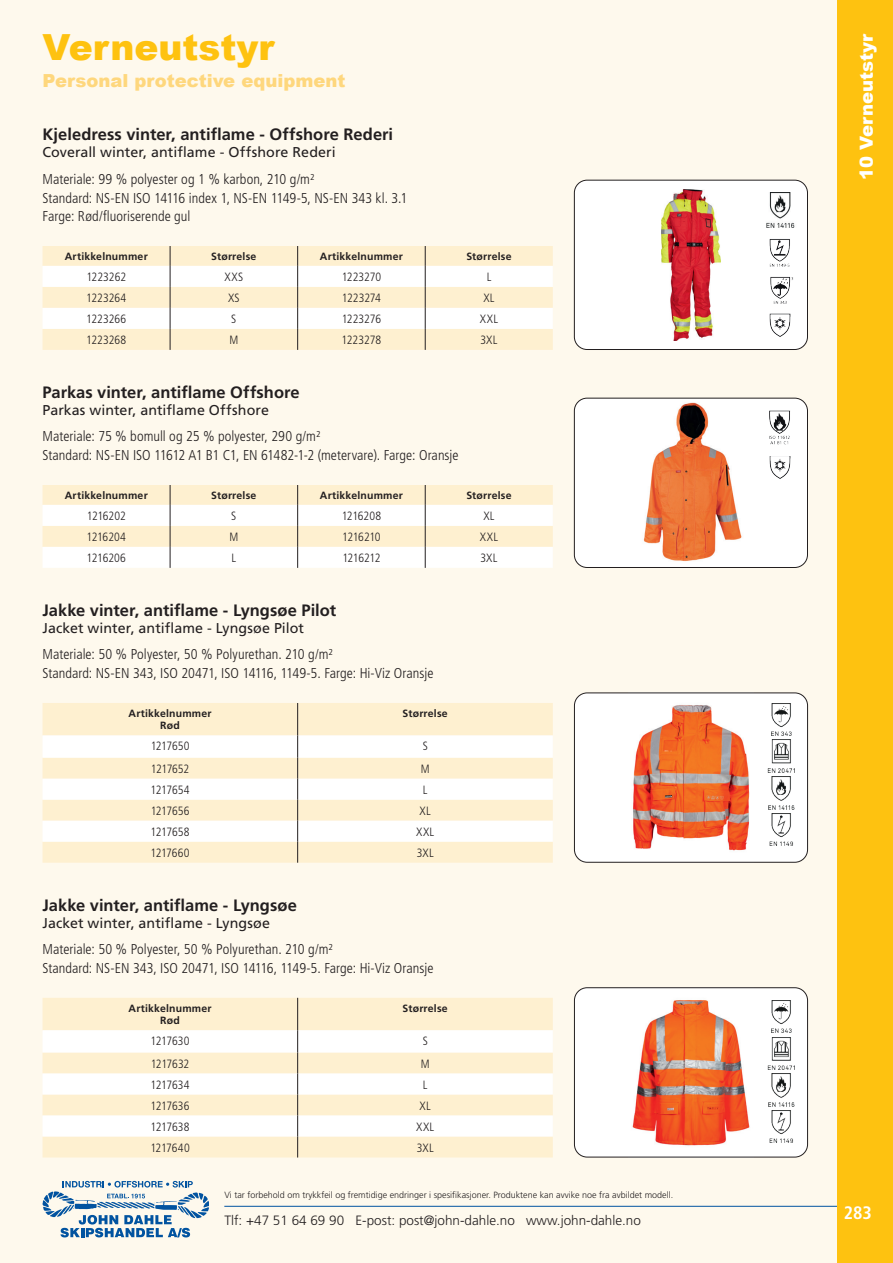
<style>
.page{position:relative;width:893px;height:1263px;background:#fef9ed}
.page>*{position:absolute;margin:0;border:0;box-sizing:border-box;transform-origin:0 0}
.t1{font:900 36px "Arial";color:#fec210}
.t2{font:900 18px "Arial";color:#fed77d}
.t3{font:900 18px "Arial";color:#fff}
.t4{font:700 condensed 18px "Frutiger";color:#fff}
.t5{font:700 16.5px "Frutiger LT Std";color:#231f20}
.t6{font:300 condensed 14.25px/18.8px "Frutiger LT Std";color:#231f20}
.t7{font:14.25px "Frutiger LT Std";letter-spacing:.005em;color:#231f20}
.t8{font:300 13.5px "Frutiger LT Std";color:#231f20}
.t9{font:300 condensed 12px "Frutiger LT Std";letter-spacing:-.01em;color:#231f20}
.t10{font:700 10.5px/12.6px "Frutiger LT Std";letter-spacing:.02em;color:#231f20;text-align:center}
.t11{font:300 9px "Frutiger LT Std";color:#231f20}
</style>
<div class="page">
<hr style="left:224px;top:1206px;width:637px;height:1px;background:#0153a0">
<div style="left:838px;top:0;width:55px;height:1263px;background:#fec210"></div>
<svg style="left:43px;top:1181px;width:166px;height:56px"></svg>
<svg style="left:43px;top:246px;width:510px;height:104px;background:#fdf4e1"></svg>
<svg style="left:43px;top:485px;width:510px;height:83px;background:#fef7e7"></svg>
<div style="left:43px;top:703px;width:510px;height:160px;background:#fef0d0"></div>
<svg style="left:43px;top:735px;width:510px;height:107px;background:#fef8ec"></svg>
<hr style="left:297px;top:703px;width:1px;height:32px;background:#231f20">
<svg style="left:297px;top:735px;width:1px;height:128px"></svg>
<div style="left:43px;top:998px;width:510px;height:159px;background:#fef0d0"></div>
<svg style="left:43px;top:1030px;width:510px;height:106px;background:#fef9ec"></svg>
<hr style="left:297px;top:998px;width:1px;height:32px;background:#231f20">
<svg style="left:297px;top:1030px;width:1px;height:127px"></svg>
<div style="left:574px;top:180px;width:233px;height:169px;background:#fff;border-radius:13px"></div>
<img style="left:661px;top:190px;width:59px;height:150px">
<div style="left:574px;top:180px;width:234px;height:170px;border:1px solid #231f20;border-radius:13px"></div>
<img style="left:766px;top:193px;width:29px;height:34px">
<img style="left:769px;top:239px;width:21px;height:28px">
<img style="left:770px;top:277px;width:23px;height:27px">
<img style="left:769px;top:313px;width:22px;height:24px">
<div style="left:574px;top:398px;width:233px;height:169px;background:#fff;border-radius:13px"></div>
<img style="left:643px;top:402px;width:99px;height:159px">
<div style="left:574px;top:398px;width:234px;height:170px;border:1px solid #231f20;border-radius:13px"></div>
<img style="left:769px;top:411px;width:21px;height:34px">
<img style="left:769px;top:456px;width:22px;height:23px">
<div style="left:574px;top:693px;width:233px;height:169px;background:#fff;border-radius:13px"></div>
<img style="left:633px;top:705px;width:117px;height:146px">
<div style="left:574px;top:692px;width:234px;height:171px;border:1px solid #231f20;border-radius:13px"></div>
<img style="left:771px;top:703px;width:21px;height:33px">
<img style="left:767px;top:740px;width:28px;height:32px">
<img style="left:768px;top:777px;width:27px;height:32px">
<img style="left:769px;top:813px;width:24px;height:33px">
<div style="left:574px;top:988px;width:233px;height:169px;background:#fff;border-radius:13px"></div>
<img style="left:632px;top:1000px;width:118px;height:146px">
<div style="left:574px;top:987px;width:234px;height:170px;border:1px solid #231f20;border-radius:13px"></div>
<img style="left:771px;top:1000px;width:21px;height:33px">
<img style="left:767px;top:1037px;width:28px;height:32px">
<img style="left:768px;top:1074px;width:27px;height:32px">
<img style="left:769px;top:1110px;width:24px;height:33px">
<h1 class="t1" style="left:43px;top:21px;width:233px">Verneutstyr</h1>
<p class="t2" style="left:43px;top:67px;width:304px">Personal protective equipment</p>
<p class="t5" style="left:43px;top:125px;width:352px">Kjeledress vinter, antiflame - Offshore Rederi</p>
<p class="t7" style="left:43px;top:144px;width:295px">Coverall winter, antiflame - Offshore Rederi</p>
<p class="t6" style="left:43px;top:170px;width:366px">Materiale: 99 % polyester og 1 % karbon, 210 g/m²<br>Standard: NS-EN ISO 14116 index 1, NS-EN 1149-5, NS-EN 343 kl. 3.1<br>Farge: Rød/fluoriserende gul</p>
<p class="t10" style="left:65px;top:250px;width:84px">Artikkelnummer</p>
<p class="t10" style="left:211px;top:250px;width:47px">Størrelse</p>
<p class="t10" style="left:320px;top:250px;width:84px">Artikkelnummer</p>
<p class="t10" style="left:466px;top:250px;width:47px">Størrelse</p>
<p class="t9" style="left:86px;top:270px;width:41px">1223262</p>
<p class="t9" style="left:225px;top:270px;width:20px">XXS</p>
<p class="t9" style="left:342px;top:270px;width:41px">1223270</p>
<p class="t9" style="left:487px;top:270px;width:6px">L</p>
<p class="t9" style="left:86px;top:291px;width:42px">1223264</p>
<p class="t9" style="left:228px;top:291px;width:13px">XS</p>
<p class="t9" style="left:342px;top:291px;width:41px">1223274</p>
<p class="t9" style="left:483px;top:291px;width:13px">XL</p>
<p class="t9" style="left:86px;top:312px;width:42px">1223266</p>
<p class="t9" style="left:231px;top:312px;width:7px">S</p>
<p class="t9" style="left:342px;top:312px;width:41px">1223276</p>
<p class="t9" style="left:480px;top:312px;width:20px">XXL</p>
<p class="t9" style="left:86px;top:333px;width:42px">1223268</p>
<p class="t9" style="left:229px;top:333px;width:10px">M</p>
<p class="t9" style="left:342px;top:333px;width:41px">1223278</p>
<p class="t9" style="left:481px;top:333px;width:18px">3XL</p>
<p class="t5" style="left:43px;top:382px;width:259px">Parkas vinter, antiflame Offshore</p>
<p class="t7" style="left:43px;top:401px;width:228px">Parkas winter, antiflame Offshore</p>
<p class="t6" style="left:43px;top:427px;width:418px">Materiale: 75 % bomull og 25 % polyester, 290 g/m²<br>Standard: NS-EN ISO 11612 A1 B1 C1, EN 61482-1-2 (metervare). Farge: Oransje</p>
<p class="t10" style="left:65px;top:489px;width:84px">Artikkelnummer</p>
<p class="t10" style="left:211px;top:489px;width:47px">Størrelse</p>
<p class="t10" style="left:320px;top:489px;width:84px">Artikkelnummer</p>
<p class="t10" style="left:466px;top:489px;width:47px">Størrelse</p>
<p class="t9" style="left:87px;top:509px;width:40px">1216202</p>
<p class="t9" style="left:231px;top:509px;width:7px">S</p>
<p class="t9" style="left:342px;top:509px;width:41px">1216208</p>
<p class="t9" style="left:483px;top:509px;width:13px">XL</p>
<p class="t9" style="left:87px;top:530px;width:41px">1216204</p>
<p class="t9" style="left:229px;top:530px;width:10px">M</p>
<p class="t9" style="left:342px;top:530px;width:40px">1216210</p>
<p class="t9" style="left:480px;top:530px;width:20px">XXL</p>
<p class="t9" style="left:87px;top:551px;width:41px">1216206</p>
<p class="t9" style="left:232px;top:551px;width:6px">L</p>
<p class="t9" style="left:342px;top:551px;width:40px">1216212</p>
<p class="t9" style="left:481px;top:551px;width:18px">3XL</p>
<p class="t5" style="left:43px;top:600px;width:295px">Jakke vinter, antiflame - Lyngsøe Pilot</p>
<p class="t7" style="left:43px;top:619px;width:263px">Jacket winter, antiflame - Lyngsøe Pilot</p>
<p class="t6" style="left:43px;top:645px;width:392px">Materiale: 50 % Polyester, 50 % Polyurethan. 210 g/m²<br>Standard: NS-EN 343, ISO 20471, ISO 14116, 1149-5. Farge: Hi-Viz Oransje</p>
<p class="t10" style="left:129px;top:707px;width:84px">Artikkelnummer<br>Rød</p>
<p class="t10" style="left:403px;top:707px;width:47px">Størrelse</p>
<p class="t9" style="left:151px;top:739px;width:40px">1217650</p>
<p class="t9" style="left:423px;top:739px;width:7px">S</p>
<p class="t9" style="left:151px;top:762px;width:40px">1217652</p>
<p class="t9" style="left:421px;top:762px;width:10px">M</p>
<p class="t9" style="left:151px;top:783px;width:40px">1217654</p>
<p class="t9" style="left:423px;top:783px;width:6px">L</p>
<p class="t9" style="left:151px;top:804px;width:40px">1217656</p>
<p class="t9" style="left:420px;top:804px;width:13px">XL</p>
<p class="t9" style="left:151px;top:825px;width:40px">1217658</p>
<p class="t9" style="left:416px;top:825px;width:20px">XXL</p>
<p class="t9" style="left:150px;top:846px;width:41px">1217660</p>
<p class="t9" style="left:417px;top:846px;width:18px">3XL</p>
<p class="t5" style="left:43px;top:895px;width:256px">Jakke vinter, antiflame - Lyngsøe</p>
<p class="t7" style="left:43px;top:914px;width:229px">Jacket winter, antiflame - Lyngsøe</p>
<p class="t6" style="left:43px;top:940px;width:392px">Materiale: 50 % Polyester, 50 % Polyurethan. 210 g/m²<br>Standard: NS-EN 343, ISO 20471, ISO 14116, 1149-5. Farge: Hi-Viz Oransje</p>
<p class="t10" style="left:129px;top:1002px;width:84px">Artikkelnummer<br>Rød</p>
<p class="t10" style="left:403px;top:1002px;width:47px">Størrelse</p>
<p class="t9" style="left:151px;top:1034px;width:40px">1217630</p>
<p class="t9" style="left:423px;top:1034px;width:7px">S</p>
<p class="t9" style="left:151px;top:1056px;width:40px">1217632</p>
<p class="t9" style="left:421px;top:1056px;width:10px">M</p>
<p class="t9" style="left:151px;top:1077px;width:41px">1217634</p>
<p class="t9" style="left:423px;top:1077px;width:6px">L</p>
<p class="t9" style="left:151px;top:1098px;width:40px">1217636</p>
<p class="t9" style="left:420px;top:1098px;width:13px">XL</p>
<p class="t9" style="left:151px;top:1119px;width:40px">1217638</p>
<p class="t9" style="left:416px;top:1119px;width:20px">XXL</p>
<p class="t9" style="left:150px;top:1140px;width:41px">1217640</p>
<p class="t9" style="left:417px;top:1140px;width:18px">3XL</p>
<p class="t11" style="left:224px;top:1190px;width:450px">Vi tar forbehold om trykkfeil og fremtidige endringer i spesifikasjoner. Produktene kan avvike noe fra avbildet modell.</p>
<p class="t8" style="left:224px;top:1213px;width:418px">Tlf: +47 51 64 69 90 E-post: post@john-dahle.no www.john-dahle.no</p>
<p class="t3" style="left:853px;top:180px;width:148px;rotate:-90deg">10 Verneutstyr</p>
<p class="t4" style="left:844px;top:1202px;width:29px">283</p>
</div>
